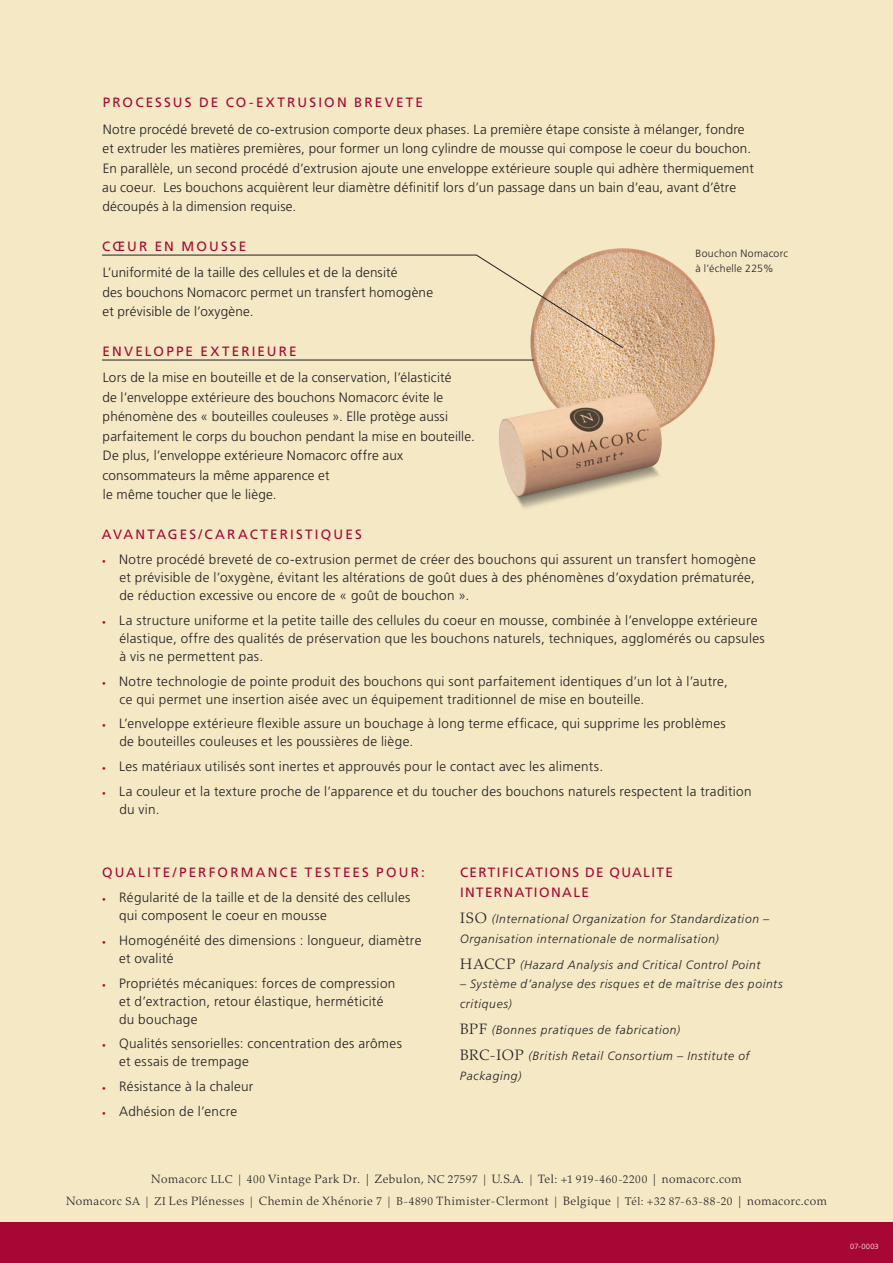
<style>
.page{position:relative;width:893px;height:1263px;background:#f4e8c5}
.page>*{position:absolute;margin:0;border:0;box-sizing:border-box;transform-origin:0 0}
.t1{font:300 13.5px/19.5px "Frutiger LT Std";letter-spacing:.02em;color:#231f20}
.t2{font:13.5px "Frutiger LT Std";letter-spacing:.155em;color:#a60733}
.t3{font:13.5px/19.5px "Frutiger LT Std";letter-spacing:.105em;color:#a60733}
.t4{font:italic 300 12px/19.5px "Frutiger LT Std";letter-spacing:.055em;color:#231f20}
.t5{font:300 12px/21.8px "Palatino LT Std";letter-spacing:.04em;color:#231f20;text-align:center}
.t6{font:300 10.5px/15px "Frutiger LT Std";letter-spacing:.035em;color:#231f20}
.t7{font:300 7.5px "Frutiger LT Std";letter-spacing:.025em;color:#fff}
.s1{font-size:7.5px;color:#a60733}
.s2{font-family:"Palatino LT Std";font-style:normal;font-size:15px}
.s3{font-size:11.25px}
</style>
<div class="page">
<img style="left:530px;top:248px;width:185px;height:179px">
<img style="left:516px;top:496px;width:59px;height:13px">
<img style="left:499px;top:393px;width:164px;height:103px">
<svg style="left:102px;top:255px;width:521px;height:93px"></svg>
<hr style="left:102px;top:360px;width:432px;height:1px;background:#231f20">
<div style="left:0;top:1222px;width:893px;height:41px;background:#a60733"></div>
<p class="t2" style="left:103px;top:95px;width:322px">PROCESSUS DE CO-EXTRUSION BREVETE</p>
<p class="t1" style="left:102px;top:119px;width:653px">Notre procédé breveté de co-extrusion comporte deux phases. La première étape consiste à mélanger, fondre et extruder les matières premières, pour former un long cylindre de mousse qui compose le coeur du bouchon.<br>En parallèle, un second procédé d’extrusion ajoute une enveloppe extérieure souple qui adhère thermiquement au coeur. Les bouchons acquièrent leur diamètre définitif lors d’un passage dans un bain d’eau, avant d’être découpés à la dimension requise.</p>
<p class="t2" style="left:102px;top:239px;width:145px">CŒUR EN MOUSSE</p>
<p class="t1" style="left:102px;top:263px;width:332px">L’uniformité de la taille des cellules et de la densité<br>des bouchons Nomacorc permet un transfert homogène et prévisible de l’oxygène.</p>
<p class="t2" style="left:103px;top:344px;width:196px">ENVELOPPE EXTERIEURE</p>
<p class="t1" style="left:102px;top:368px;width:374px">Lors de la mise en bouteille et de la conservation, l’élasticité<br>de l’enveloppe extérieure des bouchons Nomacorc évite le phénomène des « bouteilles couleuses ». Elle protège aussi parfaitement le corps du bouchon pendant la mise en bouteille.<br>De plus, l’enveloppe extérieure Nomacorc offre aux consommateurs la même apparence et<br>le même toucher que le liège.</p>
<p class="t2" style="left:102px;top:527px;width:262px">AVANTAGES/CARACTERISTIQUES</p>
<p class="t1" style="left:119px;top:551px;width:638px;line-height:18px;text-align:justify;text-indent:-17px"><span class="s1">•</span> Notre procédé breveté de co-extrusion permet de créer des bouchons qui assurent un transfert homogène et prévisible de l’oxygène, évitant les altérations de goût dues à des phénomènes d’oxydation prématurée, de réduction excessive ou encore de « goût de bouchon ».</p>
<p class="t1" style="left:119px;top:611px;width:647px;line-height:18px;text-indent:-17px"><span class="s1">•</span> La structure uniforme et la petite taille des cellules du coeur en mousse, combinée à l’enveloppe extérieure élastique, offre des qualités de préservation que les bouchons naturels, techniques, agglomérés ou capsules à vis ne permettent pas.</p>
<p class="t1" style="left:119px;top:672px;width:610px;line-height:18px;text-indent:-17px"><span class="s1">•</span> Notre technologie de pointe produit des bouchons qui sont parfaitement identiques d’un lot à l’autre, ce qui permet une insertion aisée avec un équipement traditionnel de mise en bouteille.</p>
<p class="t1" style="left:119px;top:715px;width:608px;line-height:18px;text-indent:-17px"><span class="s1">•</span> L’enveloppe extérieure flexible assure un bouchage à long terme efficace, qui supprime les problèmes de bouteilles couleuses et les poussières de liège.</p>
<p class="t1" style="left:102px;top:757px;width:502px"><span class="s1">•</span> Les matériaux utilisés sont inertes et approuvés pour le contact avec les aliments.</p>
<p class="t1" style="left:119px;top:782px;width:634px;line-height:18px;text-indent:-17px"><span class="s1">•</span> La couleur et la texture proche de l’apparence et du toucher des bouchons naturels respectent la tradition du vin.</p>
<p class="t6" style="left:695px;top:246px;width:94px">Bouchon Nomacorc à l’échelle 225%</p>
<p class="t2" style="left:102px;top:865px;width:324px">QUALITE/PERFORMANCE TESTEES POUR:</p>
<p class="t1" style="left:119px;top:888px;width:293px;line-height:18px;text-indent:-17px"><span class="s1">•</span> Régularité de la taille et de la densité des cellules qui composent le coeur en mousse</p>
<p class="t1" style="left:119px;top:931px;width:304px;line-height:18px;text-indent:-17px"><span class="s1">•</span> Homogénéité des dimensions : longueur, diamètre et ovalité</p>
<p class="t1" style="left:119px;top:974px;width:278px;line-height:18px;text-indent:-17px"><span class="s1">•</span> Propriétés mécaniques: forces de compression et d’extraction, retour élastique, herméticité du bouchage</p>
<p class="t1" style="left:119px;top:1035px;width:284px;line-height:18px;text-indent:-17px"><span class="s1">•</span> Qualités sensorielles: concentration des arômes et essais de trempage</p>
<p class="t1" style="left:102px;top:1077px;width:153px"><span class="s1">•</span> Résistance à la chaleur</p>
<p class="t1" style="left:102px;top:1101px;width:137px"><span class="s1">•</span> Adhésion de l’encre</p>
<p class="t3" style="left:460px;top:863px;width:214px">CERTIFICATIONS DE QUALITE<br>INTERNATIONALE</p>
<p class="t4" style="left:460px;top:909px;width:311px"><span class="s2">ISO</span> (International Organization for Standardization –<br>Organisation internationale de normalisation)</p>
<p class="t4" style="left:460px;top:955px;width:302px"><span class="s2">HACCP</span> (Hazard Analysis and Critical Control Point</p>
<p class="t4" style="left:460px;top:974px;width:324px">– Système d’analyse des risques et de maîtrise des points critiques)</p>
<p class="t4" style="left:460px;top:1017px;width:291px;line-height:26.2px"><span class="s2">BPF</span> (Bonnes pratiques de fabrication)<br><span class="s2">BRC-IOP</span> (British Retail Consortium – Institute of</p>
<p class="t4" style="left:460px;top:1066px;width:63px">Packaging)</p>
<p class="t5" style="left:66px;top:1168px;width:762px">Nomacorc <span class="s3">LLC | 400</span> Vintage Park Dr. | Zebulon, <span class="s3">NC 27597 |</span> U.S.A. <span class="s3">|</span> Tel: <span class="s3">+1 919-460-2200</span> | nomacorc.com<br>Nomacorc <span class="s3">SA | ZI</span> Les Plénesses <span class="s3">|</span> Chemin de Xhénorie <span class="s3">7 | B-4890</span> Thimister-Clermont <span class="s3">|</span> Belgique <span class="s3">| Tél: +32 87-63-88-20</span> | nomacorc.com</p>
<p class="t7" style="left:850px;top:1243px;width:30px">07-0003</p>
</div>
